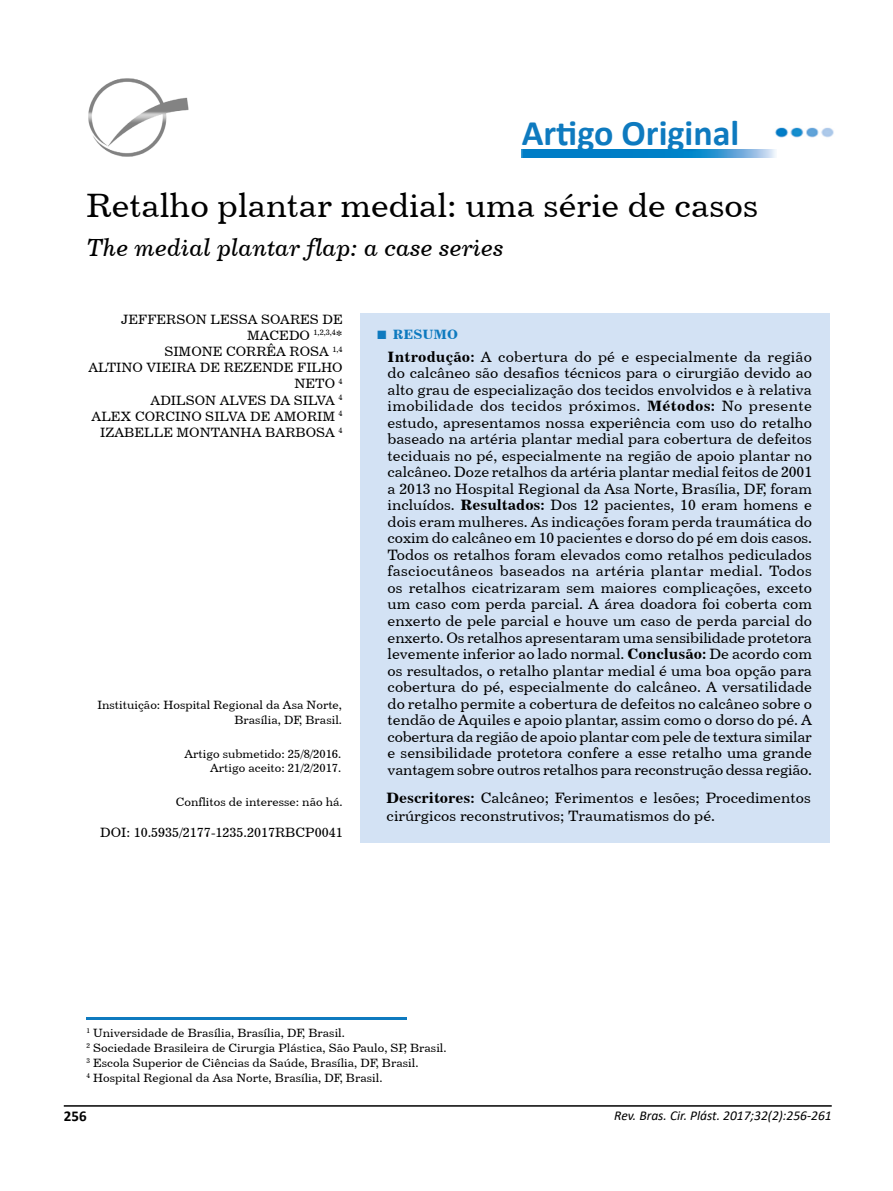
<style>
.page{position:relative;width:893px;height:1191px;background:#fff}
.page>*{position:absolute;margin:0;border:0;box-sizing:border-box;transform-origin:0 0}
.t1{font:700 36px "Calibri";color:#0e7abf}
.t2{font:33.75px "Century 731 BT Roman A";color:#000}
.t3{font:24.75px "Century 731 BT Italic A";color:#000}
.t4{font:15px/16.5px "Century 731 BT Roman A";color:#000;text-align:justify}
.t5{font:700 15px "Calibri";color:#000}
.t6{font:13.5px/16.2px "Century 731 BT Roman A";color:#000;text-align:right}
.t7{font:italic 13.5px "Calibri";color:#000}
.t8{font:13.5px "Century 731 BT Bold A";color:#0e7abf}
.t9{font:12px/15px "Century 731 BT Roman A";color:#000;text-align:right}
.s1{font-family:"Times New Roman";font-weight:700;font-size:18px}
.s2{font-family:"Century 731 BT Bold A"}
</style>
<div class="page">
<hr style="left:64px;top:1105px;width:768px;height:1px;background:#000">
<img style="left:775px;top:127px;width:59px;height:11px">
<img style="left:521px;top:150px;width:255px;height:7px">
<img style="left:88px;top:78px;width:101px;height:79px">
<div style="left:360px;top:313px;width:470px;height:530px;background:#d3e2f4"></div>
<hr style="left:86px;top:1016px;width:321px;height:3px;background:#0e7abf">
<h1 class="t1" style="left:522px;top:108px;width:219px">Artigo Original</h1>
<h2 class="t2" style="left:86px;top:184px;width:673px">Retalho plantar medial: uma série de casos</h2>
<h3 class="t3" style="left:87px;top:232px;width:419px">The medial plantar flap: a case series</h3>
<p class="t6" style="left:88px;top:311px;width:256px">JEFFERSON LESSA SOARES DE<br>MACEDO <sup>1,2,3,4</sup>*<br>SIMONE CORRÊA ROSA <sup>1,4<br></sup>ALTINO VIEIRA DE REZENDE FILHO<br>NETO <sup>4<br></sup>ADILSON ALVES DA SILVA <sup>4<br></sup>ALEX CORCINO SILVA DE AMORIM <sup>4<br></sup>IZABELLE MONTANHA BARBOSA <sup>4</sup></p>
<p class="t9" style="left:97px;top:697px;width:246px;line-height:14.4px">Instituição: Hospital Regional da Asa Norte,<br>Brasília, DF, Brasil.</p>
<p class="t9" style="left:184px;top:746px;width:158px;line-height:14.4px">Artigo submetido: 25/8/2016.<br>Artigo aceito: 21/2/2017.</p>
<p class="t9" style="left:176px;top:794px;width:168px">Conflitos de interesse: não há.</p>
<p class="t6" style="left:100px;top:824px;width:244px">DOI: 10.5935/2177-1235.2017RBCP0041</p>
<p class="t8" style="left:376px;top:326px;width:83px"><span class="s1">■</span> RESUMO</p>
<p class="t4" style="left:388px;top:348px;width:426px"><span class="s2">Introdução:</span> A cobertura do pé e especialmente da região do calcâneo são desafios técnicos para o cirurgião devido ao alto grau de especialização dos tecidos envolvidos e à relativa imobilidade dos tecidos próximos. <span class="s2">Métodos:</span> No presente estudo, apresentamos nossa experiência com uso do retalho baseado na artéria plantar medial para cobertura de defeitos teciduais no pé, especialmente na região de apoio plantar no calcâneo. Doze retalhos da artéria plantar medial feitos de 2001 a 2013 no Hospital Regional da Asa Norte, Brasília, DF, foram incluídos. <span class="s2">Resultados:</span> Dos 12 pacientes, 10 eram homens e dois eram mulheres. As indicações foram perda traumática do coxim do calcâneo em 10 pacientes e dorso do pé em dois casos.<br>Todos os retalhos foram elevados como retalhos pediculados fasciocutâneos baseados na artéria plantar medial. Todos os retalhos cicatrizaram sem maiores complicações, exceto um caso com perda parcial. A área doadora foi coberta com enxerto de pele parcial e houve um caso de perda parcial do enxerto. Os retalhos apresentaram uma sensibilidade protetora levemente inferior ao lado normal. <span class="s2">Conclusão:</span> De acordo com os resultados, o retalho plantar medial é uma boa opção para cobertura do pé, especialmente do calcâneo. A versatilidade do retalho permite a cobertura de defeitos no calcâneo sobre o tendão de Aquiles e apoio plantar, assim como o dorso do pé. A cobertura da região de apoio plantar com pele de textura similar e sensibilidade protetora confere a esse retalho uma grande vantagem sobre outros retalhos para reconstrução dessa região.</p>
<p class="t4" style="left:387px;top:788px;width:426px;line-height:18px"><span class="s2">Descritores:</span> Calcâneo; Ferimentos e lesões; Procedimentos cirúrgicos reconstrutivos; Traumatismos do pé.</p>
<p class="t9" style="left:86px;top:1024px;width:362px;text-align:left"><sup>1</sup> Universidade de Brasília, Brasília, DF, Brasil.<br><sup>2</sup> Sociedade Brasileira de Cirurgia Plástica, São Paulo, SP, Brasil.<br><sup>3</sup> Escola Superior de Ciências da Saúde, Brasília, DF, Brasil.<br><sup>4</sup> Hospital Regional da Asa Norte, Brasília, DF, Brasil.</p>
<p class="t5" style="left:64px;top:1105px;width:24px">256</p>
<p class="t7" style="left:614px;top:1106px;width:219px">Rev. Bras. Cir. Plást. 2017;32(2):256-261</p>
</div>
